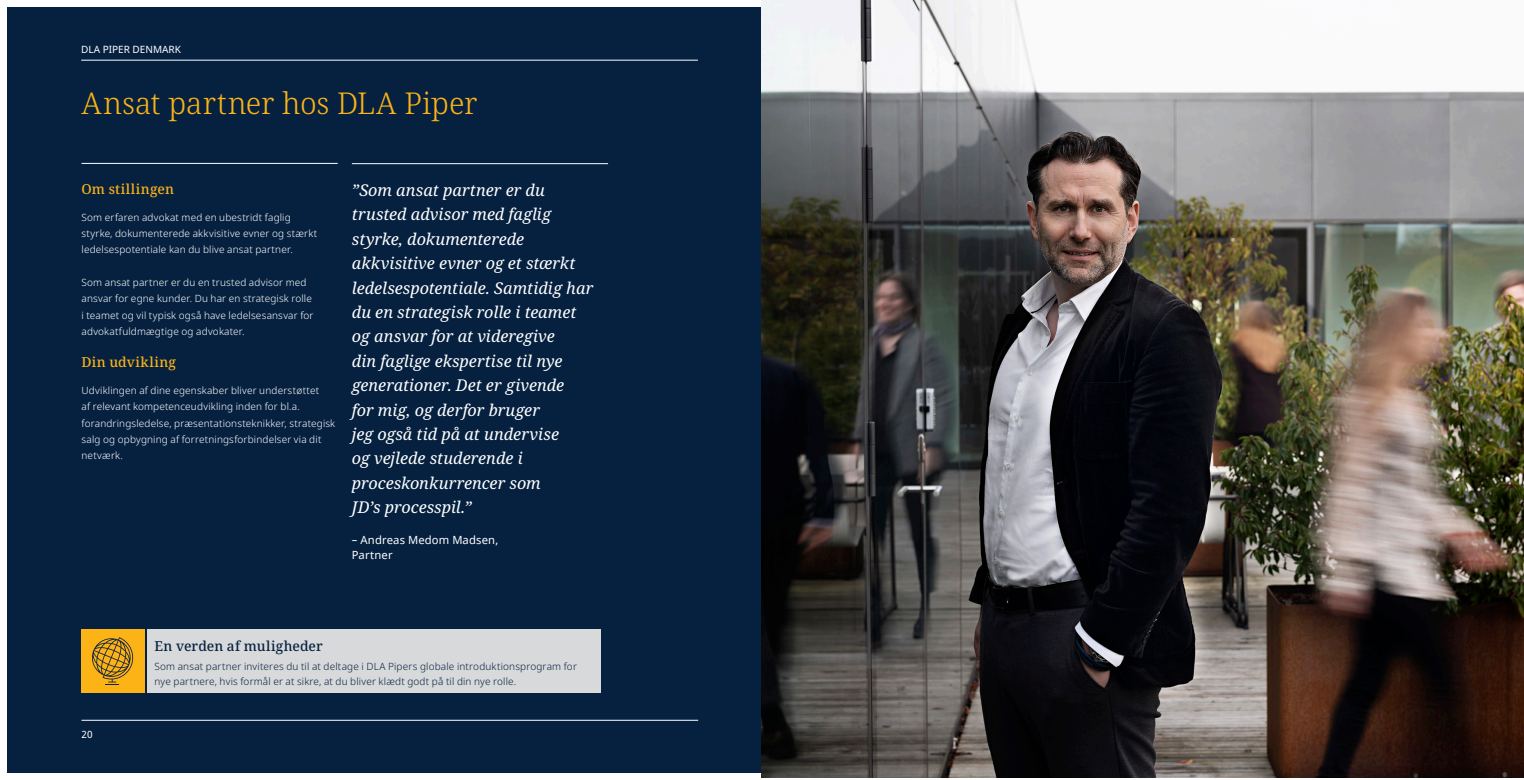
<style>
.page{position:relative;width:1524px;height:780px;background:#fff}
.page>*{position:absolute;margin:0;border:0;box-sizing:border-box;transform-origin:0 0}
.t1{font:300 30px "Noto Serif";letter-spacing:-.005em;color:#fbb316}
.t2{font:italic 16.25px/24.4px "Noto Serif";color:#fff}
.t3{font:500 13.75px "Noto Serif";letter-spacing:.035em;color:#fbb316}
.t4{font:500 13.75px "Noto Serif";letter-spacing:.005em;color:#062140}
.t5{font:11.25px "Noto Sans";letter-spacing:.015em;color:#fff}
.t6{font:300 10px/16.2px "Noto Sans";letter-spacing:.015em;color:#fff}
.t7{font:300 10px/15px "Noto Sans";letter-spacing:.015em;color:#062140}
.t8{font:10px "Noto Sans";color:#fff}
</style>
<div class="page">
<div style="left:7px;top:7px;width:755px;height:765px;background:#062140"></div>
<hr style="left:81px;top:60px;width:617px;height:1px;background:#fff">
<hr style="left:81px;top:720px;width:617px;height:1px;background:#fff">
<div style="left:81px;top:628px;width:64px;height:64px;background:#fbb316"></div>
<hr style="left:81px;top:163px;width:257px;height:1px;background:#fff">
<hr style="left:352px;top:163px;width:256px;height:1px;background:#fff">
<div style="left:147px;top:628px;width:454px;height:64px;background:#d8d9db"></div>
<img style="left:761px;top:0;width:763px;height:777px">
<svg style="left:92px;top:637px;width:42px;height:46px"></svg>
<p class="t8" style="left:81px;top:42px;width:101px">DLA PIPER DENMARK</p>
<p class="t1" style="left:81px;top:82px;width:397px">Ansat partner hos DLA Piper</p>
<p class="t3" style="left:81px;top:179px;width:94px">Om stillingen</p>
<p class="t6" style="left:81px;top:209px;width:237px">Som erfaren advokat med en ubestridt faglig styrke, dokumenterede akkvisitive evner og stærkt ledelsespotentiale kan du blive ansat partner.</p>
<p class="t6" style="left:81px;top:274px;width:233px">Som ansat partner er du en trusted advisor med ansvar for egne kunder. Du har en strategisk rolle i teamet og vil typisk også have ledelsesansvar for advokatfuldmægtige og advokater.</p>
<p class="t3" style="left:81px;top:353px;width:96px">Din udvikling</p>
<p class="t6" style="left:81px;top:382px;width:255px">Udviklingen af dine egenskaber bliver understøttet<br>af relevant kompetenceudvikling inden for bl.a. forandringsledelse, præsentationsteknikker, strategisk salg og opbygning af forretningsforbindelser via dit netværk.</p>
<p class="t2" style="left:352px;top:178px;width:243px">”Som ansat partner er du trusted advisor med faglig styrke, dokumenterede akkvisitive evner og et stærkt ledelsespotentiale. Samtidig har du en strategisk rolle i teamet og ansvar for at videregive<br>din faglige ekspertise til nye generationer. Det er givende<br>for mig, og derfor bruger<br>jeg også tid på at undervise<br>og vejlede studerende i proceskonkurrencer som<br>JD’s processpil.”</p>
<p class="t5" style="left:352px;top:532px;width:148px">– Andreas Medom Madsen,</p>
<p class="t5" style="left:352px;top:547px;width:42px">Partner</p>
<p class="t8" style="left:81px;top:727px;width:13px">20</p>
<p class="t4" style="left:154px;top:636px;width:170px">En verden af muligheder</p>
<p class="t7" style="left:154px;top:659px;width:424px">Som ansat partner inviteres du til at deltage i DLA Pipers globale introduktionsprogram for nye partnere, hvis formål er at sikre, at du bliver klædt godt på til din nye rolle.</p>
</div>
